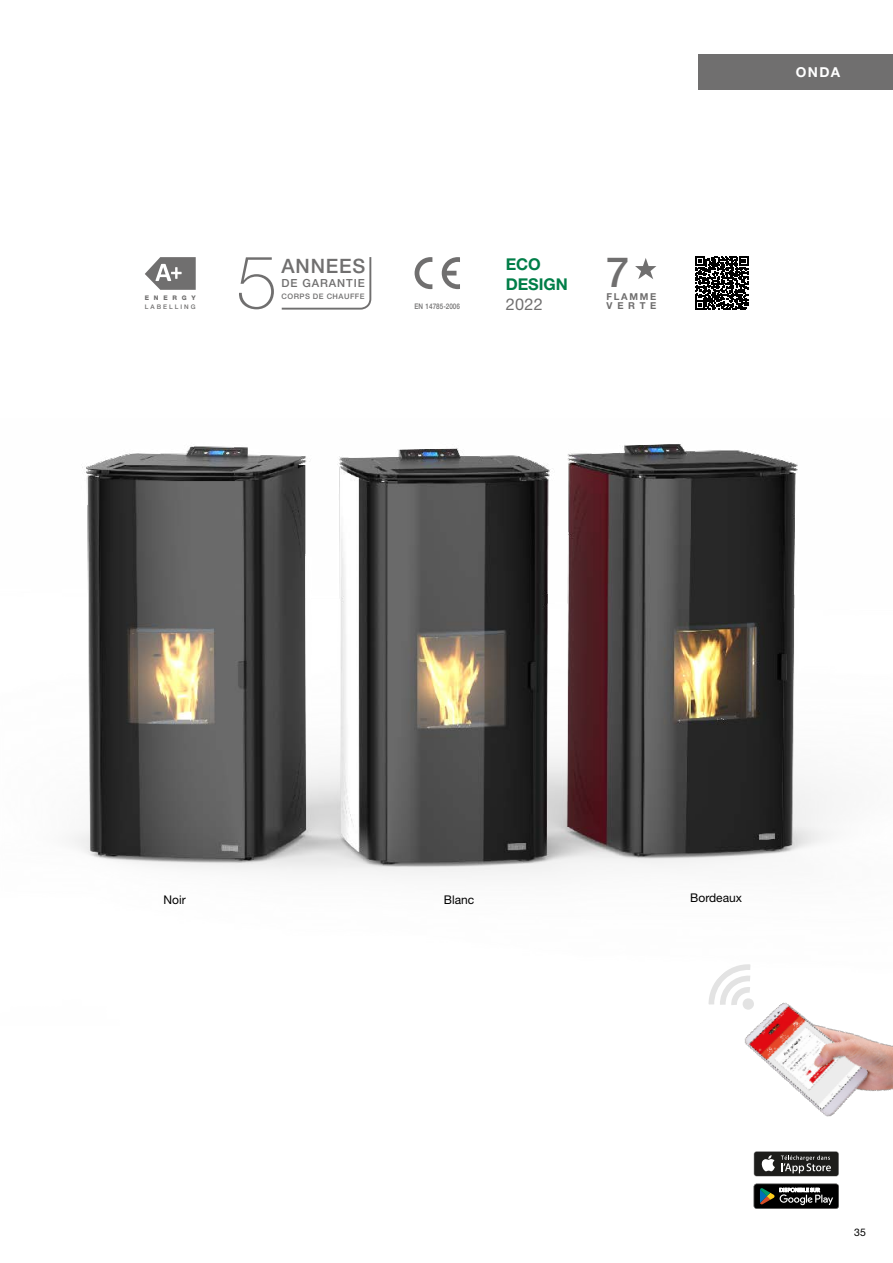
<style>
.page{position:relative;width:893px;height:1263px;background:#fff}
.page>*{position:absolute;margin:0;border:0;box-sizing:border-box;transform-origin:0 0}
.t1{font:500 41.7px "Helvetica Neue";color:#706f6f}
.t2{font:500 19.8px "Helvetica Neue";letter-spacing:.04em;color:#706f6f}
.t3{font:700 16.2px/19.8px "Helvetica Neue";color:#007e48}
.t4{font:16.2px "Helvetica Neue";color:#706f6f}
.t5{font:700 13.65px "Helvetica Neue";color:#fff}
.t6{font:12px "Helvetica Neue";color:#000}
.t7{font:500 11.1px "Helvetica Neue";letter-spacing:.08em;color:#706f6f}
.t8{font:10.5px "Helvetica Neue";color:#000}
.t9{font:700 9.6px/9.6px "Helvetica Neue";letter-spacing:.18em;color:#706f6f}
.t10{font:500 7.65px "Helvetica Neue";letter-spacing:.06em;color:#706f6f}
.t11{font:500 7.65px "Helvetica Neue";color:#706f6f;scale:.83 1}
.t12{font:500 6.3px "Helvetica Neue";letter-spacing:.325em;color:#706f6f}
.t13{font:800 6.3px "Helvetica Neue";letter-spacing:.76em;color:#706f6f}
</style>
<div class="page">
<div style="left:698px;top:54px;width:195px;height:35px;background:#706f6f"></div>
<svg style="left:281px;top:257px;width:91px;height:53px"></svg>
<svg style="left:239px;top:257px;width:35px;height:52px"></svg>
<svg style="left:415px;top:257px;width:17px;height:32px"></svg>
<svg style="left:442px;top:257px;width:18px;height:32px"></svg>
<svg style="left:695px;top:257px;width:53px;height:53px"></svg>
<svg style="left:145px;top:257px;width:51px;height:33px"></svg>
<img style="left:72px;top:444px;width:759px;height:431px">
<svg style="left:635px;top:258px;width:21px;height:21px"></svg>
<svg style="left:708px;top:968px;width:23px;height:37px"></svg>
<img style="left:731px;top:964px;width:162px;height:153px">
<div style="left:754px;top:1151px;width:85px;height:25px;background:#626261;border-radius:3px"></div>
<div style="left:754px;top:1152px;width:84px;height:24px;background:#1d1d1b;border-radius:2px"></div>
<svg style="left:761px;top:1155px;width:14px;height:16px"></svg>
<svg style="left:781px;top:1155px;width:50px;height:18px"></svg>
<svg style="left:754px;top:1183px;width:85px;height:26px;background:#393b39"></svg>
<h2 class="t2" style="left:282px;top:254px;width:85px">ANNEES</h2>
<p class="t7" style="left:282px;top:277px;width:85px">DE GARANTIE</p>
<p class="t13" style="left:145px;top:294px;width:52px">ENERGY</p>
<p class="t10" style="left:282px;top:292px;width:85px">CORPS DE CHAUFFE</p>
<p class="t12" style="left:145px;top:303px;width:52px">LABELLING</p>
<h3 class="t3" style="left:506px;top:254px;width:64px">ECO<br>DESIGN</h3>
<p class="t11" style="left:415px;top:302px;width:56px">EN 14785-2006</p>
<h3 class="t4" style="left:506px;top:294px;width:39px">2022</h3>
<h1 class="t1" style="left:606px;top:248px;width:25px">7</h1>
<p class="t9" style="left:607px;top:291px;width:51px">FLAMME<br>VERTE</p>
<p class="t5" style="left:796px;top:64px;width:46px">ONDA</p>
<p class="t6" style="left:164px;top:893px;width:24px">Noir</p>
<p class="t6" style="left:444px;top:893px;width:32px">Blanc</p>
<p class="t6" style="left:690px;top:891px;width:53px">Bordeaux</p>
<p class="t8" style="left:854px;top:1226px;width:13px">35</p>
</div>
